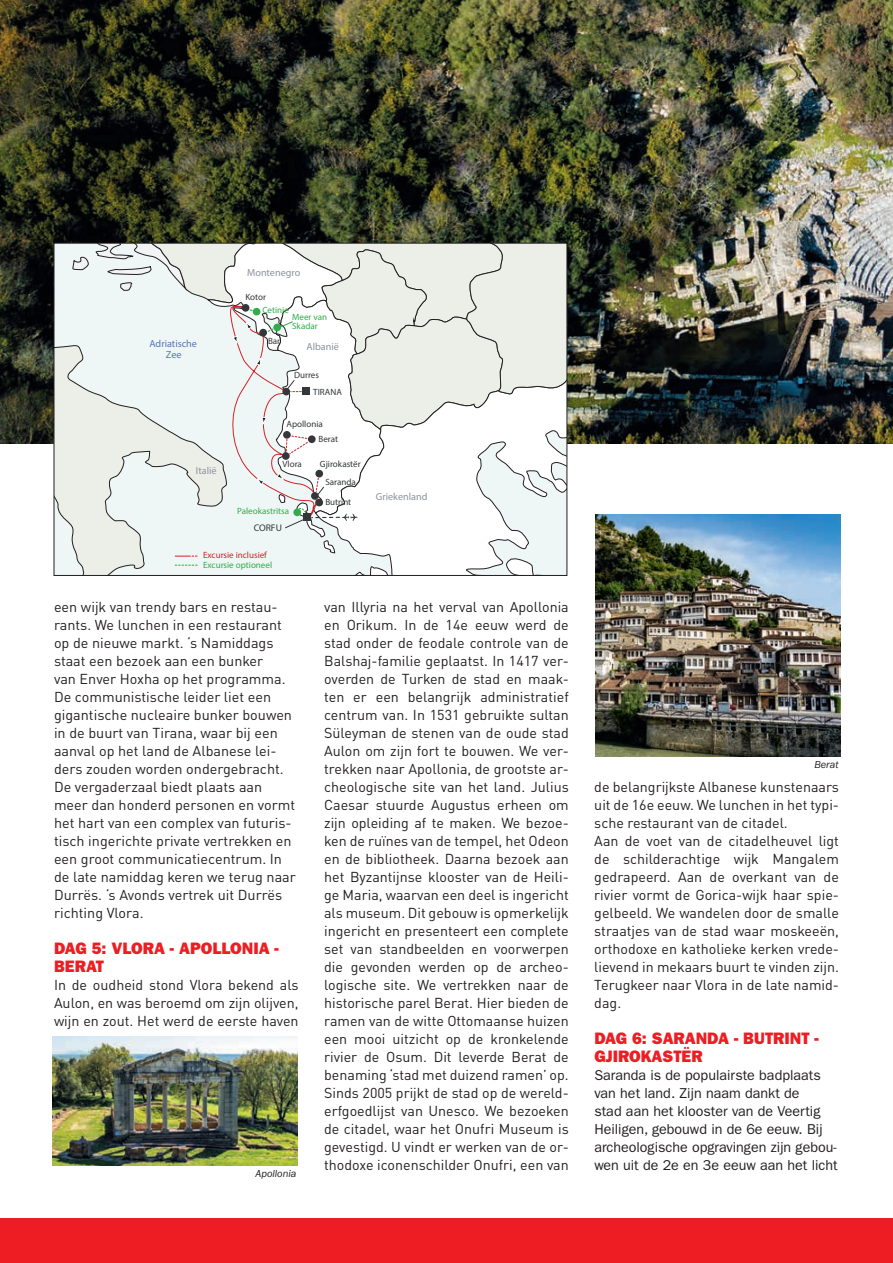
<style>
.page{position:relative;width:893px;height:1263px;background:#fff}
.page>*{position:absolute;margin:0;border:0;box-sizing:border-box;transform-origin:0 0}
.t1{font:800 16.65px/18px "Franklin Gothic LT Pro";color:#ee1d23}
.t2{font:14.4px/18px "Franklin Gothic LT Pro";color:#231f20}
.t3{font:14.25px/18px "DIN Pro";color:#231f20}
.t4{font:italic 10.5px "Franklin Gothic LT Pro";color:#231f20}
.t5{font:italic 10.2px "Myriad Pro";color:#8e929d}
.t6{font:italic 10.2px/11.2px "Myriad Pro";color:#5574b9;text-align:center}
.t7{font:700 9.6px "Myriad Pro";color:#333739}
.t8{font:9px "Myriad Pro";color:#333739}
.t9{font:9px "Myriad Pro";color:#30ad4a}
.t10{font:300 9px "Myriad Pro";color:#d2222a}
.t11{font:300 9px "Myriad Pro";color:#30ad4a}
.t12{font:italic 9px/9px "Myriad Pro";color:#30ad4a}
</style>
<div class="page">
<div style="left:0;top:912px;width:893px;height:351px;background:#ee1d23"></div>
<div style="left:0;top:444px;width:893px;height:774px;background:#fff"></div>
<img style="left:0;top:0;width:893px;height:443px">
<svg style="left:56px;top:528px;width:171px;height:46px"></svg>
<svg style="left:279px;top:528px;width:286px;height:46px"></svg>
<svg style="left:56px;top:245px;width:509px;height:283px"></svg>
<svg style="left:175px;top:556px;width:23px;height:1px"></svg>
<svg style="left:175px;top:565px;width:23px;height:1px"></svg>
<img style="left:595px;top:514px;width:245px;height:243px">
<img style="left:53px;top:1036px;width:245px;height:129px">
<p class="t5" style="left:247px;top:267px;width:55px">Montenegro</p>
<p class="t8" style="left:245px;top:291px;width:22px">Kotor</p>
<p class="t6" style="left:149px;top:337px;width:49px">Adriatische<br>Zee</p>
<p class="t5" style="left:196px;top:465px;width:22px">Italië</p>
<p class="t9" style="left:262px;top:304px;width:28px">Cetinje</p>
<p class="t12" style="left:292px;top:312px;width:36px">Meer van<br>Skadar</p>
<p class="t8" style="left:268px;top:335px;width:14px">Bar</p>
<p class="t5" style="left:307px;top:340px;width:34px">Albanië</p>
<p class="t8" style="left:294px;top:369px;width:27px">Durres</p>
<p class="t8" style="left:313px;top:386px;width:30px">TIRANA</p>
<p class="t8" style="left:286px;top:418px;width:38px">Apollonia</p>
<p class="t8" style="left:283px;top:459px;width:21px">Vlora</p>
<p class="t9" style="left:237px;top:506px;width:53px">Paleokastritsa</p>
<p class="t7" style="left:254px;top:522px;width:30px">CORFU</p>
<p class="t8" style="left:318px;top:433px;width:21px">Berat</p>
<p class="t8" style="left:320px;top:459px;width:42px">Gjirokastër</p>
<p class="t8" style="left:325px;top:476px;width:32px">Saranda</p>
<p class="t8" style="left:325px;top:496px;width:27px">Butrint</p>
<p class="t10" style="left:203px;top:549px;width:65px">Excursie inclusief</p>
<p class="t11" style="left:203px;top:559px;width:71px">Excursie optioneel</p>
<p class="t5" style="left:376px;top:491px;width:53px">Griekenland</p>
<p class="t3" style="left:54px;top:597px;width:243px">een wijk van trendy bars en restau&shy;rants. We lunchen in een restaurant op de nieuwe markt. ‘s Namiddags staat een bezoek aan een bunker<br>van Enver Hoxha op het programma.<br>De communistische leider liet een gigantische nucleaire bunker bouwen in de buurt van Tirana, waar bij een aanval op het land de Albanese lei&shy;ders zouden worden ondergebracht.<br>De vergaderzaal biedt plaats aan meer dan honderd personen en vormt het hart van een complex van futuris&shy;tisch ingerichte private vertrekken en een groot communicatiecentrum. In de late namiddag keren we terug naar Durrës. ‘s Avonds vertrek uit Durrës richting Vlora.</p>
<p class="t1" style="left:54px;top:939px;width:226px">DAG 5: VLORA - APOLLONIA -<br>BERAT</p>
<p class="t3" style="left:54px;top:975px;width:246px;text-align:justify">In de oudheid stond Vlora bekend als Aulon, en was beroemd om zijn olijven, wijn en zout. Het werd de eerste haven</p>
<p class="t4" style="left:255px;top:1167px;width:43px">Apollonia</p>
<p class="t3" style="left:324px;top:597px;width:246px">van Illyria na het verval van Apollonia en Orikum. In de 14e eeuw werd de stad onder de feodale controle van de Balshaj-familie geplaatst. In 1417 ver&shy;overden de Turken de stad en maak&shy;ten er een belangrijk administratief centrum van. In 1531 gebruikte sultan Süleyman de stenen van de oude stad Aulon om zijn fort te bouwen. We ver&shy;trekken naar Apollonia, de grootste ar&shy;cheologische site van het land. Julius Caesar stuurde Augustus erheen om zijn opleiding af te maken. We bezoe&shy;ken de ruïnes van de tempel, het Odeon en de bibliotheek. Daarna bezoek aan het Byzantijnse klooster van de Heili&shy;ge Maria, waarvan een deel is ingericht als museum. Dit gebouw is opmerkelijk ingericht en presenteert een complete set van standbeelden en voorwerpen die gevonden werden op de archeo&shy;logische site. We vertrekken naar de historische parel Berat. Hier bieden de ramen van de witte Ottomaanse huizen een mooi uitzicht op de kronkelende rivier de Osum. Dit leverde Berat de benaming ‘stad met duizend ramen’ op.<br>Sinds 2005 prijkt de stad op de wereld&shy;erfgoedlijst van Unesco. We bezoeken de citadel, waar het Onufri Museum is gevestigd. U vindt er werken van de or&shy;thodoxe iconenschilder Onufri, een van</p>
<p class="t4" style="left:814px;top:759px;width:26px">Berat</p>
<p class="t3" style="left:594px;top:777px;width:246px">de belangrijkste Albanese kunstenaars uit de 16e eeuw. We lunchen in het typi&shy;sche restaurant van de citadel.<br>Aan de voet van de citadelheuvel ligt de schilderachtige wijk Mangalem gedrapeerd. Aan de overkant van de rivier vormt de Gorica-wijk haar spie&shy;gelbeeld. We wandelen door de smalle straatjes van de stad waar moskeeën, orthodoxe en katholieke kerken vrede&shy;lievend in mekaars buurt te vinden zijn.<br>Terugkeer naar Vlora in de late namid&shy;dag.</p>
<p class="t1" style="left:594px;top:1029px;width:226px">DAG 6: SARANDA - BUTRINT -<br>GJIROKASTËR</p>
<p class="t2" style="left:594px;top:1066px;width:245px">Saranda is de populairste badplaats van het land. Zijn naam dankt de<br>stad aan het klooster van de Veertig Heiligen, gebouwd in de 6e eeuw. Bij archeologische opgravingen zijn gebou&shy;wen uit de 2e en 3e eeuw aan het licht</p>
</div>
